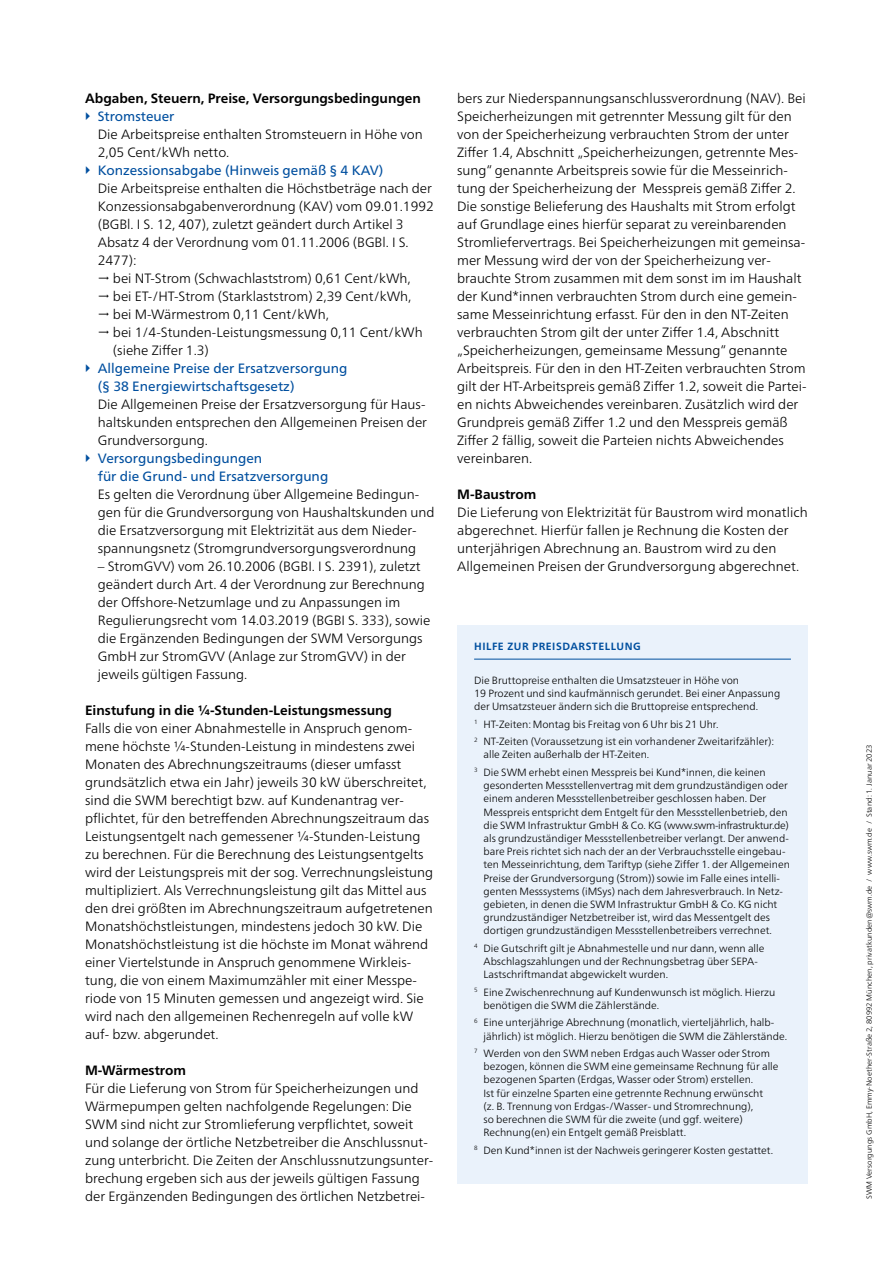
<style>
.page{position:relative;width:893px;height:1263px;background:#fff}
.page>*{position:absolute;margin:0;border:0;box-sizing:border-box;transform-origin:0 0}
.t1{font:300 13.5px/18px "Frutiger Neue LT Pro";color:#000}
.t2{font:13.5px/18px "Frutiger Neue LT Pro";color:#004f9f}
.t3{font:700 13.5px "Frutiger Neue LT Pro";color:#000}
.t4{font:300 10.5px/13.2px "Frutiger Neue LT Pro";color:#000}
.t5{font:700 10.5px "Frutiger Neue LT Pro";letter-spacing:.05em;color:#004f9f}
.t6{font:300 7.5px "Frutiger Neue LT Pro";letter-spacing:.005em;color:#000}
</style>
<div class="page">
<div style="left:457px;top:625px;width:351px;height:558px;background:#eaf2fb"></div>
<hr style="left:474px;top:659px;width:317px;height:1px;background:#004f9f">
<p class="t3" style="left:85px;top:90px;width:337px">Abgaben, Steuern, Preise, Versorgungsbedingungen</p>
<p class="t2" style="left:98px;top:107px;width:78px">Stromsteuer</p>
<p class="t1" style="left:98px;top:125px;width:327px">Die Arbeitspreise enthalten Stromsteuern in Höhe von<br>2,05 Cent/kWh netto.</p>
<p class="t2" style="left:98px;top:161px;width:287px">Konzessionsabgabe (Hinweis gemäß § 4 KAV)</p>
<p class="t1" style="left:98px;top:179px;width:336px">Die Arbeitspreise enthalten die Höchstbeträge nach der</p>
<p class="t1" style="left:98px;top:197px;width:338px">Konzessionsabgabenverordnung (KAV) vom 09.01.1992</p>
<p class="t1" style="left:98px;top:215px;width:307px">(BGBl. I S. 12, 407), zuletzt geändert durch Artikel 3</p>
<p class="t1" style="left:98px;top:233px;width:312px">Absatz 4 der Verordnung vom 01.11.2006 (BGBl. I S.</p>
<p class="t1" style="left:98px;top:251px;width:40px">2477):</p>
<p class="t1" style="left:113px;top:269px;width:299px">bei NT-Strom (Schwachlaststrom) 0,61 Cent/kWh,</p>
<p class="t1" style="left:113px;top:287px;width:300px">bei ET-/HT-Strom (Starklaststrom) 2,39 Cent/kWh,</p>
<p class="t1" style="left:113px;top:305px;width:217px">bei M-Wärmestrom 0,11 Cent/kWh,</p>
<p class="t1" style="left:113px;top:323px;width:311px">bei 1/4-Stunden-Leistungsmessung 0,11 Cent/kWh</p>
<p class="t1" style="left:113px;top:341px;width:97px">(siehe Ziffer 1.3)</p>
<p class="t2" style="left:98px;top:359px;width:251px">Allgemeine Preise der Ersatzversorgung (§ 38 Energiewirtschaftsgesetz)</p>
<p class="t1" style="left:98px;top:395px;width:331px;text-align:justify">Die Allgemeinen Preise der Ersatzversorgung für Haus&shy;haltskunden entsprechen den Allgemeinen Preisen der Grundversorgung.</p>
<p class="t2" style="left:98px;top:449px;width:232px">Versorgungsbedingungen<br>für die Grund- und Ersatzversorgung</p>
<p class="t1" style="left:98px;top:485px;width:338px">Es gelten die Verordnung über Allgemeine Bedingun&shy;gen für die Grundversorgung von Haushaltskunden und die Ersatzversorgung mit Elektrizität aus dem Nieder&shy;spannungsnetz (Stromgrundversorgungsverordnung</p>
<p class="t1" style="left:98px;top:557px;width:334px">– StromGVV) vom 26.10.2006 (BGBI. I S. 2391), zuletzt geändert durch Art. 4 der Verordnung zur Berechnung der Offshore-Netzumlage und zu Anpassungen im Regulierungsrecht vom 14.03.2019 (BGBI S. 333), sowie die Ergänzenden Bedingungen der SWM Versorgungs GmbH zur StromGVV (Anlage zur StromGVV) in der jeweils gültigen Fassung.</p>
<p class="t3" style="left:85px;top:702px;width:309px">Einstufung in die 1/4-Stunden-Leistungsmessung</p>
<p class="t1" style="left:85px;top:719px;width:350px">Falls die von einer Abnahmestelle in Anspruch genom&shy;mene höchste 1/4-Stunden-Leistung in mindestens zwei Monaten des Abrechnungszeitraums (dieser umfasst grundsätzlich etwa ein Jahr) jeweils 30 kW überschreitet, sind die SWM berechtigt bzw. auf Kundenantrag ver&shy;pflichtet, für den betreffenden Abrechnungszeitraum das Leistungsentgelt nach gemessener 1/4-Stunden-Leistung zu berechnen. Für die Berechnung des Leistungsentgelts wird der Leistungspreis mit der sog. Verrechnungsleistung multipliziert. Als Verrechnungsleistung gilt das Mittel aus den drei größten im Abrechnungszeitraum aufgetretenen Monatshöchstleistungen, mindestens jedoch 30 kW. Die Monatshöchstleistung ist die höchste im Monat während einer Viertelstunde in Anspruch genommene Wirkleis&shy;tung, die von einem Maximumzähler mit einer Messpe&shy;riode von 15 Minuten gemessen und angezeigt wird. Sie wird nach den allgemeinen Rechenregeln auf volle kW auf- bzw. abgerundet.</p>
<p class="t3" style="left:85px;top:1062px;width:102px">M-Wärmestrom</p>
<p class="t1" style="left:85px;top:1079px;width:350px">Für die Lieferung von Strom für Speicherheizungen und Wärmepumpen gelten nachfolgende Regelungen: Die SWM sind nicht zur Stromlieferung verpflichtet, soweit und solange der örtliche Netzbetreiber die Anschlussnut&shy;zung unterbricht. Die Zeiten der Anschlussnutzungsunter&shy;brechung ergeben sich aus der jeweils gültigen Fassung der Ergänzenden Bedingungen des örtlichen Netzbetrei-</p>
<p class="t1" style="left:457px;top:89px;width:351px">bers zur Niederspannungsanschlussverordnung (NAV). Bei Speicherheizungen mit getrennter Messung gilt für den von der Speicherheizung verbrauchten Strom der unter Ziffer 1.4, Abschnitt „Speicherheizungen, getrennte Mes&shy;sung“ genannte Arbeitspreis sowie für die Messeinrich&shy;tung der Speicherheizung der Messpreis gemäß Ziffer 2.<br>Die sonstige Belieferung des Haushalts mit Strom erfolgt auf Grundlage eines hierfür separat zu vereinbarenden Stromliefervertrags. Bei Speicherheizungen mit gemeinsa&shy;mer Messung wird der von der Speicherheizung ver&shy;brauchte Strom zusammen mit dem sonst im im Haushalt der Kund*innen verbrauchten Strom durch eine gemein&shy;same Messeinrichtung erfasst. Für den in den NT-Zeiten verbrauchten Strom gilt der unter Ziffer 1.4, Abschnitt „Speicherheizungen, gemeinsame Messung“ genannte Arbeitspreis. Für den in den HT-Zeiten verbrauchten Strom gilt der HT-Arbeitspreis gemäß Ziffer 1.2, soweit die Partei&shy;en nichts Abweichendes vereinbaren. Zusätzlich wird der Grundpreis gemäß Ziffer 1.2 und den Messpreis gemäß Ziffer 2 fällig, soweit die Parteien nichts Abweichendes vereinbaren.</p>
<p class="t3" style="left:457px;top:486px;width:81px">M-Baustrom</p>
<p class="t1" style="left:457px;top:503px;width:352px">Die Lieferung von Elektrizität für Baustrom wird monatlich abgerechnet. Hierfür fallen je Rechnung die Kosten der unterjährigen Abrechnung an. Baustrom wird zu den Allgemeinen Preisen der Grundversorgung abgerechnet.</p>
<p class="t5" style="left:474px;top:640px;width:168px">HILFE ZUR PREISDARSTELLUNG</p>
<p class="t4" style="left:474px;top:674px;width:308px">Die Bruttopreise enthalten die Umsatzsteuer in Höhe von<br>19 Prozent und sind kaufmännisch gerundet. Bei einer Anpassung der Umsatzsteuer ändern sich die Bruttopreise entsprechend.</p>
<p class="t4" style="left:474px;top:715px;width:302px;line-height:17.4px"><sup>1</sup> HT-Zeiten: Montag bis Freitag von 6 Uhr bis 21 Uhr.<br><sup>2</sup> NT-Zeiten (Voraussetzung ist ein vorhandener Zweitarifzähler):</p>
<p class="t4" style="left:474px;top:746px;width:293px;line-height:17.4px;text-indent:9px">alle Zeiten außerhalb der HT-Zeiten.<br><sup>3</sup> Die SWM erhebt einen Messpreis bei Kund*innen, die keinen</p>
<p class="t4" style="left:483px;top:779px;width:308px">gesonderten Messstellenvertrag mit dem grundzuständigen oder einem anderen Messstellenbetreiber geschlossen haben. Der Messpreis entspricht dem Entgelt für den Messstellenbetrieb, den die SWM Infrastruktur GmbH &amp; Co. KG (www.swm-infrastruktur.de) als grundzuständiger Messstellenbetreiber verlangt. Der anwend&shy;bare Preis richtet sich nach der an der Verbrauchsstelle eingebau&shy;ten Messeinrichtung, dem Tariftyp (siehe Ziffer 1. der Allgemeinen Preise der Grundversorgung (Strom)) sowie im Falle eines intelli&shy;genten Messsystems (iMSys) nach dem Jahresverbrauch. In Netz&shy;gebieten, in denen die SWM Infrastruktur GmbH &amp; Co. KG nicht grundzuständiger Netzbetreiber ist, wird das Messentgelt des dortigen grundzuständigen Messstellenbetreibers verrechnet.</p>
<p class="t4" style="left:483px;top:941px;width:282px;text-indent:-9px"><sup>4</sup> Die Gutschrift gilt je Abnahmestelle und nur dann, wenn alle<br>Abschlagszahlungen und der Rechnungsbetrag über SEPA-<br>Lastschriftmandat abgewickelt wurden.</p>
<p class="t4" style="left:483px;top:985px;width:293px;text-indent:-9px"><sup>5</sup> Eine Zwischenrechnung auf Kundenwunsch ist möglich. Hierzu benötigen die SWM die Zählerstände.</p>
<p class="t4" style="left:483px;top:1016px;width:305px;text-indent:-9px"><sup>6</sup> Eine unterjährige Abrechnung (monatlich, vierteljährlich, halb&shy;jährlich) ist möglich. Hierzu benötigen die SWM die Zählerstände.</p>
<p class="t4" style="left:483px;top:1046px;width:297px;text-indent:-9px"><sup>7</sup> Werden von den SWM neben Erdgas auch Wasser oder Strom bezogen, können die SWM eine gemeinsame Rechnung für alle bezogenen Sparten (Erdgas, Wasser oder Strom) erstellen.<br>Ist für einzelne Sparten eine getrennte Rechnung erwünscht<br>(z. B. Trennung von Erdgas-/Wasser- und Stromrechnung),<br>so berechnen die SWM für die zweite (und ggf. weitere)<br>Rechnung(en) ein Entgelt gemäß Preisblatt.</p>
<p class="t4" style="left:474px;top:1143px;width:301px"><sup>8</sup> Den Kund*innen ist der Nachweis geringerer Kosten gestattet.</p>
<p class="t6" style="left:864px;top:1199px;width:456px;rotate:-90deg">SWM Versorgungs GmbH, Emmy-Noether-Straße 2, 80992 München, privatkunden@swm.de / www.swm.de / Stand: 1. Januar 2023</p>
</div>
